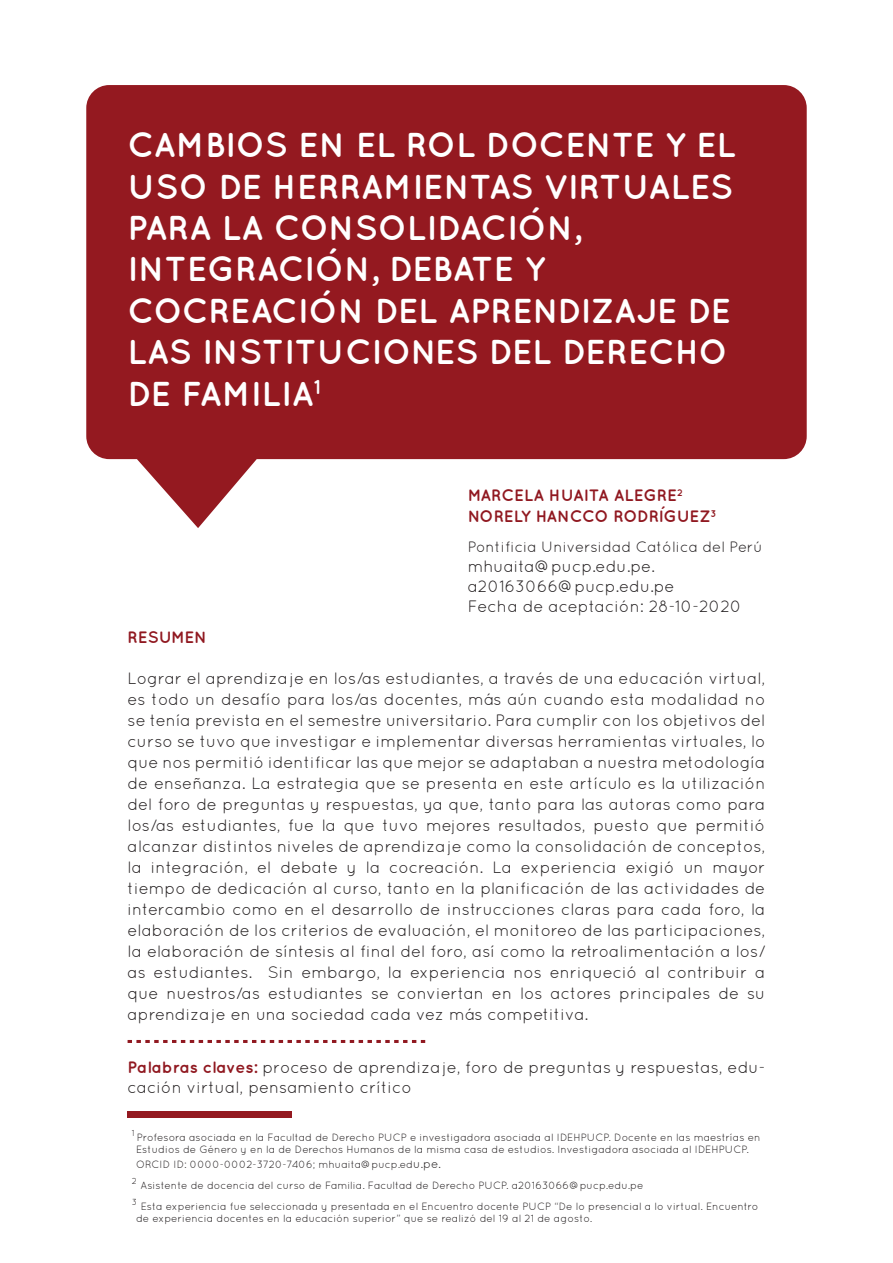
<style>
.page{position:relative;width:893px;height:1263px;background:#fff}
.page>*{position:absolute;margin:0;border:0;box-sizing:border-box;transform-origin:0 0}
.t1{font:700 34.5px/41.4px "Quicksand";color:#fff}
.TEXTO{font:16.5px/21px "Quicksand";color:#231f20;text-align:justify}
.t2{font:700 16.5px "Quicksand";color:#901820}
.t3{font:15px "Quicksand";color:#231f20}
.TEXTO-2{font:10.5px/12.6px "Quicksand";color:#231f20}
.TEXTO-3{font:8.7px "Quicksand";color:#231f20}
.s1{font-weight:700;color:#901820}
.s2{font-size:12px}
</style>
<div class="page">
<svg style="left:86px;top:85px;width:721px;height:443px;background:#a33a40"></svg>
<svg style="left:128px;top:1040px;width:297px;height:3px"></svg>
<div style="left:128px;top:1111px;width:164px;height:7px;background:#941920"></div>
<p class="t1" style="left:128px;top:123px;width:610px">CAMBIOS EN EL ROL DOCENTE Y EL<br>USO DE HERRAMIENTAS VIRTUALES<br>PARA LA CONSOLIDACIÓN,<br>INTEGRACIÓN, DEBATE Y<br>COCREACIÓN DEL APRENDIZAJE DE<br>LAS INSTITUCIONES DEL DERECHO<br>DE FAMILIA<sup>1</sup></p>
<p class="t2" style="left:468px;top:486px;width:216px">MARCELA HUAITA ALEGRE<sup>2</sup></p>
<p class="t2" style="left:468px;top:507px;width:250px">NORELY HANCCO RODRÍGUEZ<sup>3</sup></p>
<p class="t3" style="left:468px;top:538px;width:296px">Pontificia Universidad Católica del Perú</p>
<p class="TEXTO" style="left:468px;top:556px;width:189px">mhuaita@pucp.edu.pe.</p>
<p class="TEXTO" style="left:468px;top:575px;width:208px">a20163066@pucp.edu.pe</p>
<p class="TEXTO" style="left:468px;top:595px;width:276px">Fecha de aceptación: 28-10-2020</p>
<p class="t2" style="left:128px;top:627px;width:81px">RESUMEN</p>
<p class="TEXTO" style="left:128px;top:667px;width:639px">Lograr el aprendizaje en los/as estudiantes, a través de una educación virtual, es todo un desafío para los/as docentes, más aún cuando esta modalidad no se tenía prevista en el semestre universitario. Para cumplir con los objetivos del curso se tuvo que investigar e implementar diversas herramientas virtuales, lo que nos permitió identificar las que mejor se adaptaban a nuestra metodología de enseñanza. La estrategia que se presenta en este artículo es la utilización del foro de preguntas y respuestas, ya que, tanto para las autoras como para los/as estudiantes, fue la que tuvo mejores resultados, puesto que permitió alcanzar distintos niveles de aprendizaje como la consolidación de conceptos, la integración, el debate y la cocreación. La experiencia exigió un mayor tiempo de dedicación al curso, tanto en la planificación de las actividades de intercambio como en el desarrollo de instrucciones claras para cada foro, la elaboración de los criterios de evaluación, el monitoreo de las participaciones, la elaboración de síntesis al final del foro, así como la retroalimentación a los/ as estudiantes. Sin embargo, la experiencia nos enriqueció al contribuir a que nuestros/as estudiantes se conviertan en los actores principales de su aprendizaje en una sociedad cada vez más competitiva.</p>
<p class="TEXTO" style="left:128px;top:1057px;width:639px;line-height:19.8px"><span class="s1">Palabras claves:</span> proceso de aprendizaje, foro de preguntas y respuestas, edu&shy;cación virtual, pensamiento crítico</p>
<p class="TEXTO-3" style="left:132px;top:1127px;width:4px">1</p>
<p class="TEXTO-2" style="left:136px;top:1130px;width:626px">Profesora asociada en la Facultad de Derecho PUCP e investigadora asociada al IDEHPUCP. Docente en las maestrías en<br>Estudios de Género y en la de Derechos Humanos de la misma casa de estudios. Investigadora asociada al IDEHPUCP.</p>
<p class="TEXTO-2" style="left:136px;top:1157px;width:306px">ORCID ID: 0000-0002-3720-7406; mhuaita@pucp.ed<span class="s2">u.pe.</span></p>
<p class="TEXTO-3" style="left:132px;top:1175px;width:7px">2</p>
<p class="TEXTO-2" style="left:141px;top:1178px;width:504px">Asistente de docencia del curso de Familia. Facultad de Derecho PUCP. a20163066@pucp.edu.pe</p>
<p class="TEXTO-3" style="left:132px;top:1196px;width:7px">3</p>
<p class="TEXTO-2" style="left:136px;top:1199px;width:624px;text-indent:5px">Esta experiencia fue seleccionada y presentada en el Encuentro docente PUCP “De lo presencial a lo virtual. Encuentro de experiencia docentes en la educación superior” que se realizó del 19 al 21 de agosto.</p>
</div>
